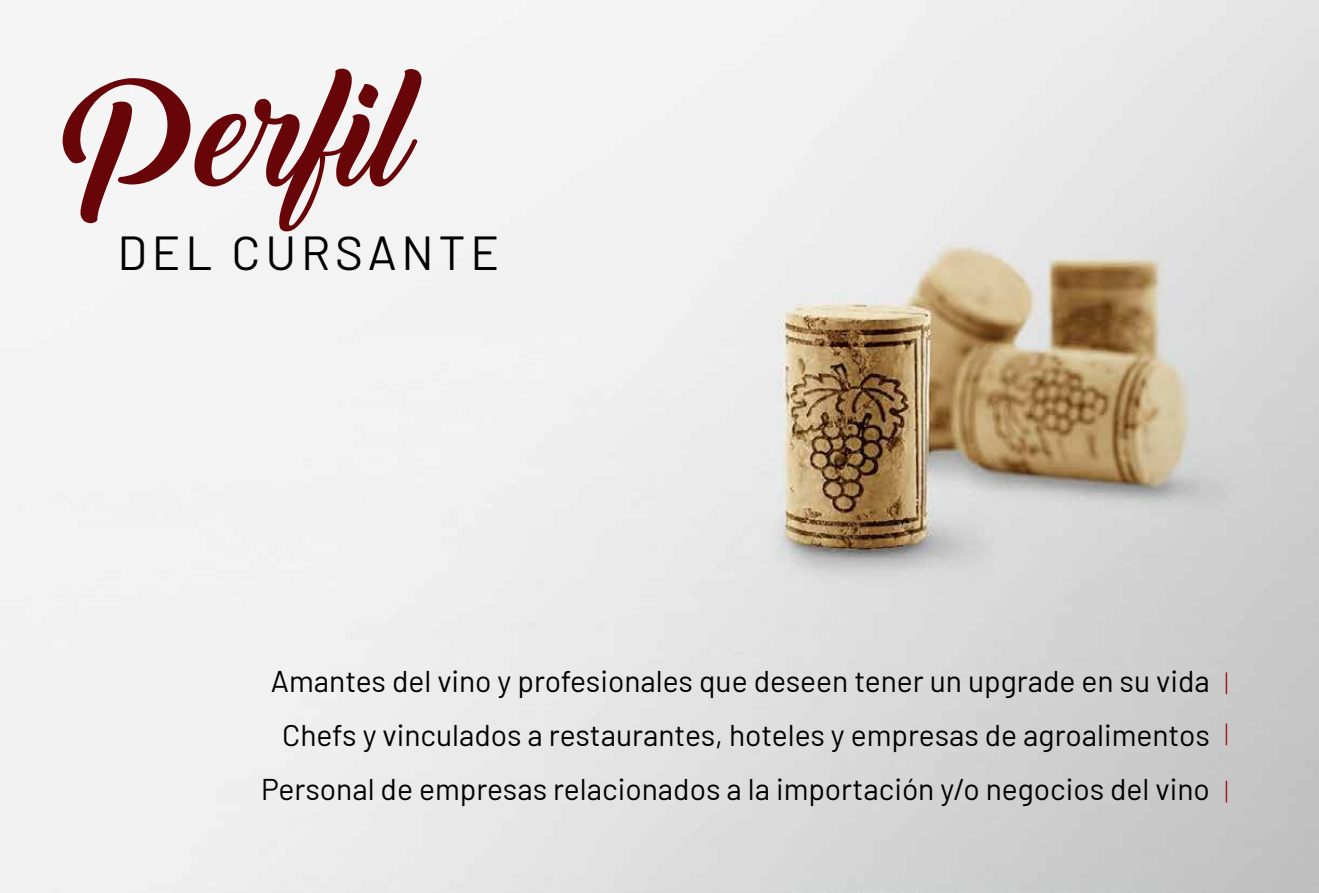
<style>
.page{position:relative;width:1319px;height:893px;background:#fff}
.page>*{position:absolute;margin:0;border:0;box-sizing:border-box;transform-origin:0 0}
.t1{font:145.35px "Backto Black Demo";color:#680508}
.t2{font:47.7px "Barlow";letter-spacing:.1em;color:#000}
.t3{font:30px/54px "Barlow";color:#000;text-align:right}
</style>
<div class="page">
<img style="left:0;top:0;width:1318px;height:893px">
<svg style="left:1225px;top:672px;width:1px;height:22px"></svg>
<svg style="left:1225px;top:723px;width:1px;height:22px"></svg>
<svg style="left:1225px;top:781px;width:1px;height:21px"></svg>
<h1 class="t1" style="left:63px;top:52px;width:351px">Perfil</h1>
<h2 class="t2" style="left:117px;top:218px;width:383px">DEL CURSANTE</h2>
<p class="t3" style="left:261px;top:651px;width:949px">Amantes del vino y profesionales que deseen tener un upgrade en su vida<br>Chefs y vinculados a restaurantes, hoteles y empresas de agroalimentos<br>Personal de empresas relacionados a la importación y/o negocios del vino</p>
</div>
